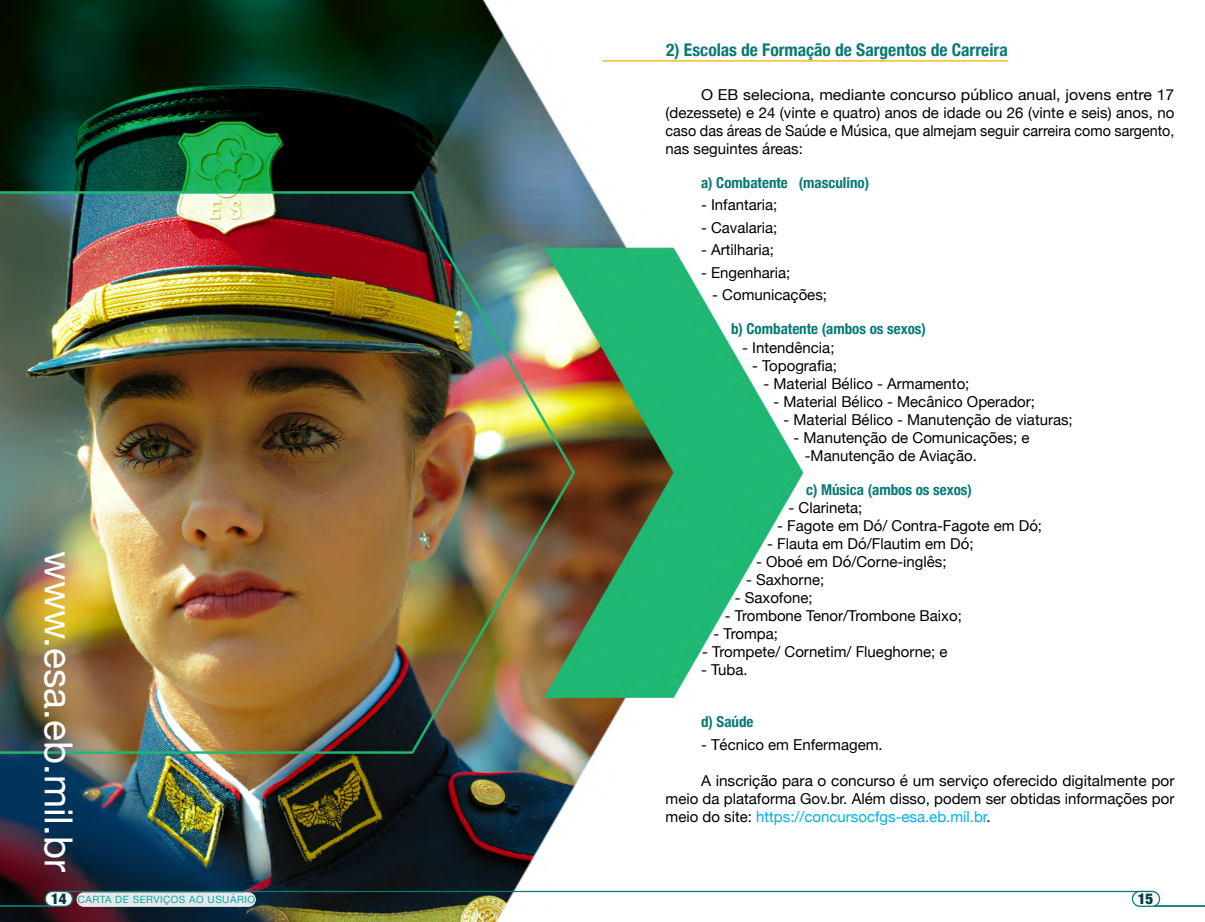
<style>
.page{position:relative;width:1205px;height:922px;background:#fff}
.page>*{position:absolute;margin:0;border:0;box-sizing:border-box;transform-origin:0 0}
.t1{font:38.75px "Helvetica Neue";color:#fff}
.t2{font:700 condensed 17.5px "Helvetica Neue";color:#087975}
.t3{font:15px/18px "Helvetica Neue";color:#000}
.t4{font:15px/18px "Helvetica Neue";color:#000;text-align:justify;scale:1.06 1}
.t5{font:700 condensed 15px "Helvetica Neue";color:#087975}
.t6{font:900 condensed 15px "Helvetica Neue";color:#003a48}
.t7{font:10px "Helvetica Neue";letter-spacing:.05em;color:#01a9a2}
.s1{color:#00aeef}
.s2{font-weight:900;font-stretch:condensed;font-size:15px;color:#003a48}
</style>
<div class="page">
<img style="left:0;top:0;width:1203px;height:921px">
<hr style="left:602px;top:60px;width:406px;height:1px;background:#f7ad00">
<div style="left:77px;top:892px;width:179px;height:14px;background:#e5e8ea;border-radius:7px"></div>
<hr style="left:1153px;top:904px;width:52px;height:2px;background:#087975">
<hr style="left:0;top:904px;width:53px;height:2px;background:#087975">
<hr style="left:53px;top:890px;width:1100px;height:1px;background:#087975">
<div style="left:45px;top:891px;width:27px;height:15px;background:#fff;border-radius:7px"></div>
<div style="left:45px;top:890px;width:28px;height:16px;border:1px solid #087975;border-radius:7px"></div>
<div style="left:1132px;top:891px;width:27px;height:15px;background:#fff;border-radius:7px"></div>
<div style="left:1132px;top:890px;width:28px;height:16px;border:1px solid #087975;border-radius:7px"></div>
<h1 class="t1" style="left:86px;top:551px;width:321px;rotate:90deg">www.esa.eb.mil.br</h1>
<p class="t2" style="left:666px;top:35px;width:343px">2) Escolas de Formação de Sargentos de Carreira</p>
<p class="t4" style="left:665px;top:86px;width:481px;text-indent:35px">O EB seleciona, mediante concurso público anual, jovens entre 17 (dezessete) e 24 (vinte e quatro) anos de idade ou 26 (vinte e seis) anos, no caso das áreas de Saúde e Música, que almejam seguir carreira como sargento, nas seguintes áreas:</p>
<p class="t5" style="left:701px;top:170px;width:170px">a) Combatente (masculino)</p>
<p class="t3" style="left:701px;top:196px;width:78px">- Infantaria;</p>
<p class="t3" style="left:701px;top:219px;width:78px">- Cavalaria;</p>
<p class="t3" style="left:701px;top:241px;width:75px">- Artilharia;</p>
<p class="t3" style="left:701px;top:264px;width:91px">- Engenharia;</p>
<p class="t3" style="left:712px;top:286px;width:116px">- Comunicações;</p>
<p class="t5" style="left:731px;top:316px;width:197px">b) Combatente (ambos os sexos)</p>
<p class="t3" style="left:742px;top:339px;width:94px">- Intendência;</p>
<p class="t3" style="left:752px;top:357px;width:86px">- Topografia;</p>
<p class="t3" style="left:763px;top:375px;width:207px">- Material Bélico - Armamento;</p>
<p class="t3" style="left:773px;top:393px;width:263px">- Material Bélico - Mecânico Operador;</p>
<p class="t3" style="left:783px;top:411px;width:291px">- Material Bélico - Manutenção de viaturas;</p>
<p class="t3" style="left:805px;top:429px;width:226px;text-indent:-11px">- Manutenção de Comunicações; e -Manutenção de Aviação.</p>
<p class="t5" style="left:806px;top:476px;width:167px">c) Música (ambos os sexos)</p>
<p class="t3" style="left:788px;top:499px;width:75px">- Clarineta;</p>
<p class="t3" style="left:777px;top:517px;width:266px">- Fagote em Dó/ Contra-Fagote em Dó;</p>
<p class="t3" style="left:767px;top:535px;width:208px">- Flauta em Dó/Flautim em Dó;</p>
<p class="t3" style="left:756px;top:553px;width:192px">- Oboé em Dó/Corne-inglês;</p>
<p class="t3" style="left:746px;top:571px;width:80px">- Saxhorne;</p>
<p class="t3" style="left:735px;top:589px;width:79px">- Saxofone;</p>
<p class="t3" style="left:725px;top:607px;width:239px">- Trombone Tenor/Trombone Baixo;</p>
<p class="t3" style="left:713px;top:625px;width:66px">- Trompa;</p>
<p class="t3" style="left:702px;top:643px;width:247px">- Trompete/ Cornetim/ Flueghorne; e</p>
<p class="t3" style="left:701px;top:661px;width:48px">- Tuba.</p>
<p class="t5" style="left:701px;top:709px;width:54px">d) Saúde</p>
<p class="t3" style="left:701px;top:736px;width:183px">- Técnico em Enfermagem.</p>
<p class="t3" style="left:665px;top:772px;width:510px;text-align:justify;text-indent:35px">A inscrição para o concurso é um serviço oferecido digitalmente por meio da plataforma Gov.br. Além disso, podem ser obtidas informações por meio do site: <span class="s1">https://concursocfgs-esa.eb.mil.br</span>.</p>
<p class="t7" style="left:51px;top:892px;width:206px"><span class="s2">14</span> CARTA DE SERVIÇOS AO USUÁRIO</p>
<p class="t6" style="left:1138px;top:886px;width:17px">15</p>
</div>
